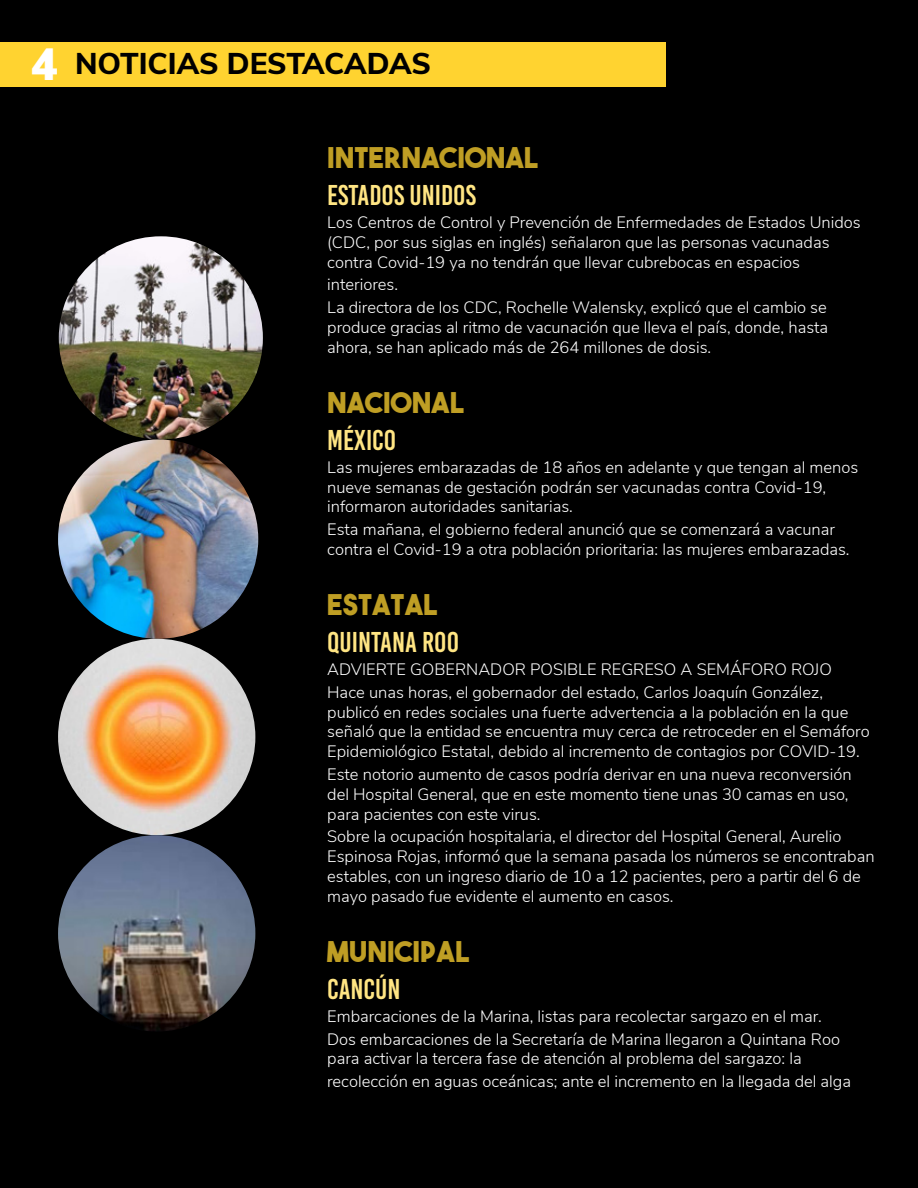
<style>
.page{position:relative;width:918px;height:1188px;background:#000}
.page>*{position:absolute;margin:0;border:0;box-sizing:border-box;transform-origin:0 0}
.t1{font:800 30px "Nunito Sans";letter-spacing:-.01em;color:#000}
.t2{font:28.5px "The Bold Font";color:#bf9e24}
.t3{font:28.5px "Bebas Kai";color:#ffe583}
.t4{font:300 16.5px/19.8px "Nunito Sans";color:#fff}
.s1{font-weight:900;font-size:45px;color:#fff}
</style>
<div class="page">
<div style="left:0;top:42px;width:666px;height:44px;background:#ffd330"></div>
<img style="left:59px;top:236px;width:204px;height:203px">
<img style="left:58px;top:439px;width:200px;height:200px">
<img style="left:58px;top:639px;width:197px;height:392px">
<h1 class="t1" style="left:31px;top:41px;width:402px"><span class="s1">4</span> NOTICIAS DESTACADAS</h1>
<h2 class="t2" style="left:327px;top:140px;width:213px">INTERNACIONAL</h2>
<h2 class="t3" style="left:327px;top:180px;width:150px">ESTADOS UNIDOS</h2>
<p class="t4" style="left:327px;top:211px;width:535px">Los Centros de Control y Prevención de Enfermedades de Estados Unidos (CDC, por sus siglas en inglés) señalaron que las personas vacunadas contra Covid-19 ya no tendrán que llevar cubrebocas en espacios</p>
<p class="t4" style="left:327px;top:272px;width:501px;line-height:22.8px">interiores.<br>La directora de los CDC, Rochelle Walensky, explicó que el cambio se</p>
<p class="t4" style="left:327px;top:316px;width:503px">produce gracias al ritmo de vacunación que lleva el país, donde, hasta ahora, se han aplicado más de 264 millones de dosis.</p>
<h2 class="t2" style="left:327px;top:384px;width:138px">NACIONAL</h2>
<h2 class="t3" style="left:327px;top:425px;width:71px">MÉXICO</h2>
<p class="t4" style="left:327px;top:456px;width:533px">Las mujeres embarazadas de 18 años en adelante y que tengan al menos nueve semanas de gestación podrán ser vacunadas contra Covid-19, informaron autoridades sanitarias.</p>
<p class="t4" style="left:327px;top:519px;width:524px">Esta mañana, el gobierno federal anunció que se comenzará a vacunar contra el Covid-19 a otra población prioritaria: las mujeres embarazadas.</p>
<h2 class="t2" style="left:327px;top:587px;width:112px">ESTATAL</h2>
<h2 class="t3" style="left:327px;top:627px;width:133px">QUINTANA ROO</h2>
<p class="t4" style="left:327px;top:657px;width:506px;line-height:22.8px">ADVIERTE GOBERNADOR POSIBLE REGRESO A SEMÁFORO ROJO<br>Hace unas horas, el gobernador del estado, Carlos Joaquín González,</p>
<p class="t4" style="left:327px;top:701px;width:544px">publicó en redes sociales una fuerte advertencia a la población en la que señaló que la entidad se encuentra muy cerca de retroceder en el Semáforo<br>Epidemiológico Estatal, debido al incremento de contagios por COVID-19.</p>
<p class="t4" style="left:327px;top:763px;width:526px">Este notorio aumento de casos podría derivar en una nueva reconversión del Hospital General, que en este momento tiene unas 30 camas en uso, para pacientes con este virus.</p>
<p class="t4" style="left:327px;top:826px;width:549px">Sobre la ocupación hospitalaria, el director del Hospital General, Aurelio Espinosa Rojas, informó que la semana pasada los números se encontraban estables, con un ingreso diario de 10 a 12 pacientes, pero a partir del 6 de mayo pasado fue evidente el aumento en casos.</p>
<h2 class="t2" style="left:327px;top:933px;width:144px">MUNICIPAL</h2>
<h2 class="t3" style="left:327px;top:974px;width:75px">CANCÚN</h2>
<p class="t4" style="left:327px;top:1004px;width:514px;line-height:22.8px">Embarcaciones de la Marina, listas para recolectar sargazo en el mar.<br>Dos embarcaciones de la Secretaría de Marina llegaron a Quintana Roo</p>
<p class="t4" style="left:327px;top:1046px;width:525px;line-height:22.8px">para activar la tercera fase de atención al problema del sargazo: la recolección en aguas oceánicas; ante el incremento en la llegada del alga</p>
</div>
